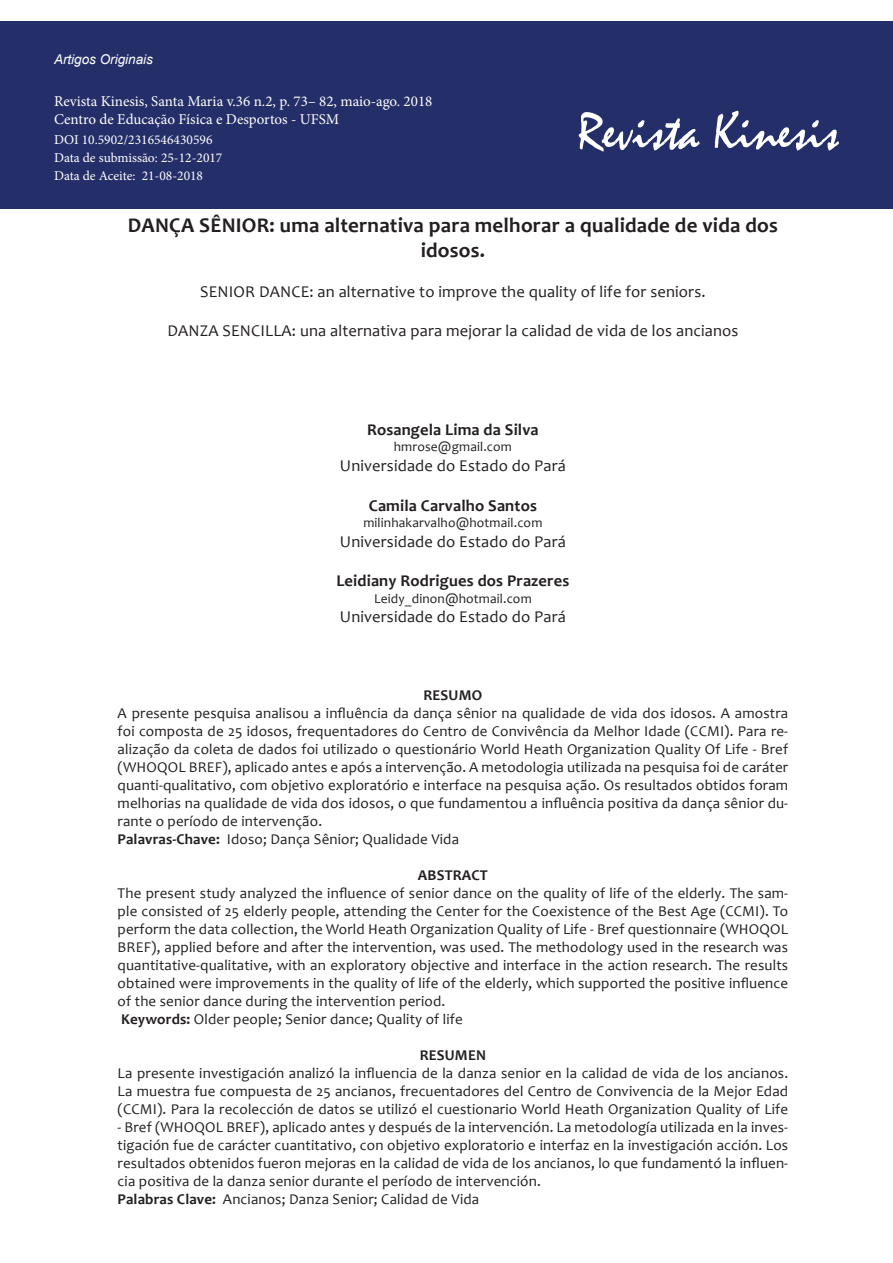
<style>
.page{position:relative;width:893px;height:1263px;background:#fff}
.page>*{position:absolute;margin:0;border:0;box-sizing:border-box;transform-origin:0 0}
.t1{font:54px "Mistral";color:#fff}
.universidade{font:700 21px/25.2px "Candara";letter-spacing:.01em;color:#231f20;text-align:center}
.universidade-2{font:16.5px "Candara";letter-spacing:.01em;color:#231f20}
.autor{font:700 16.5px "Candara";letter-spacing:.01em;color:#231f20}
.universidade-3{font:15px/18px "Candara";letter-spacing:.01em;color:#231f20;text-align:justify}
.resumo{font:15px/18px "Candara";letter-spacing:.01em;color:#231f20;text-align:justify}
.t2{font:15px "Minion Pro";color:#fff}
.universidade-4{font:700 15px "Candara";letter-spacing:.01em;color:#231f20}
.DOI{font:13.5px "Minion Pro";color:#fff}
.email{font:13.5px "Candara";letter-spacing:.01em;color:#231f20}
.t3{font:italic 13.5px "Arial";color:#fff}
.s1{font-weight:700}
</style>
<div class="page">
<div style="left:0;top:21px;width:893px;height:188px;background:#242f69"></div>
<p class="t3" style="left:54px;top:50px;width:101px">Artigos Originais</p>
<p class="t2" style="left:54px;top:91px;width:380px">Revista Kinesis, Santa Maria v.36 n.2, p. 73– 82, maio-ago. 2018</p>
<p class="t2" style="left:54px;top:109px;width:287px">Centro de Educação Física e Desportos - UFSM</p>
<p class="DOI" style="left:54px;top:131px;width:160px">DOI 10.5902/2316546430596</p>
<p class="DOI" style="left:54px;top:149px;width:170px">Data de submissão: 25-12-2017</p>
<p class="DOI" style="left:54px;top:167px;width:151px">Data de Aceite: 21-08-2018</p>
<p class="t1" style="left:577px;top:99px;width:263px">Revista Kinesis</p>
<p class="universidade" style="left:128px;top:212px;width:651px">DANÇA SÊNIOR: uma alternativa para melhorar a qualidade de vida dos idosos.</p>
<p class="universidade-2" style="left:200px;top:281px;width:507px">SENIOR DANCE: an alternative to improve the quality of life for seniors.</p>
<p class="universidade-2" style="left:167px;top:320px;width:573px">DANZA SENCILLA: una alternativa para mejorar la calidad de vida de los ancianos</p>
<p class="autor" style="left:367px;top:419px;width:173px">Rosangela Lima da Silva</p>
<p class="email" style="left:394px;top:438px;width:120px">hmrose@gmail.com</p>
<p class="universidade-2" style="left:340px;top:455px;width:227px">Universidade do Estado do Pará</p>
<p class="autor" style="left:369px;top:495px;width:170px">Camila Carvalho Santos</p>
<p class="email" style="left:363px;top:514px;width:180px">milinhakarvalho@hotmail.com</p>
<p class="universidade-2" style="left:340px;top:531px;width:227px">Universidade do Estado do Pará</p>
<p class="autor" style="left:336px;top:571px;width:234px">Leidiany Rodrigues dos Prazeres</p>
<p class="email" style="left:374px;top:590px;width:159px">Leidy_dinon@hotmail.com</p>
<p class="universidade-2" style="left:340px;top:607px;width:227px">Universidade do Estado do Pará</p>
<p class="universidade-4" style="left:423px;top:685px;width:60px">RESUMO</p>
<p class="resumo" style="left:118px;top:704px;width:672px">A presente pesquisa analisou a influência da dança sênior na qualidade de vida dos idosos. A amostra foi composta de 25 idosos, frequentadores do Centro de Convivência da Melhor Idade (CCMI). Para re&shy;alização da coleta de dados foi utilizado o questionário World Heath Organization Quality Of Life - Bref (WHOQOL BREF), aplicado antes e após a intervenção. A metodologia utilizada na pesquisa foi de caráter quanti-qualitativo, com objetivo exploratório e interface na pesquisa ação. Os resultados obtidos foram melhorias na qualidade de vida dos idosos, o que fundamentou a influência positiva da dança sênior du&shy;rante o período de intervenção.</p>
<p class="resumo" style="left:118px;top:830px;width:343px"><span class="s1">Palavras-Chave:</span> Idoso; Dança Sênior; Qualidade Vida</p>
<p class="universidade-4" style="left:418px;top:865px;width:71px">ABSTRACT</p>
<p class="universidade-3" style="left:118px;top:884px;width:672px">The present study analyzed the influence of senior dance on the quality of life of the elderly. The sam&shy;ple consisted of 25 elderly people, attending the Center for the Coexistence of the Best Age (CCMI). To perform the data collection, the World Heath Organization Quality of Life - Bref questionnaire (WHOQOL BREF), applied before and after the intervention, was used. The methodology used in the research was quantitative-qualitative, with an exploratory objective and interface in the action research. The results obtained were improvements in the quality of life of the elderly, which supported the positive influence of the senior dance during the intervention period.</p>
<p class="universidade-3" style="left:121px;top:1010px;width:343px"><span class="s1">Keywords:</span> Older people; Senior dance; Quality of life</p>
<p class="universidade-4" style="left:420px;top:1045px;width:68px">RESUMEN</p>
<p class="universidade-3" style="left:118px;top:1064px;width:672px">La presente investigación analizó la influencia de la danza senior en la calidad de vida de los ancianos.<br>La muestra fue compuesta de 25 ancianos, frecuentadores del Centro de Convivencia de la Mejor Edad (CCMI). Para la recolección de datos se utilizó el cuestionario World Heath Organization Quality of Life</p>
<p class="universidade-3" style="left:118px;top:1118px;width:672px">- Bref (WHOQOL BREF), aplicado antes y después de la intervención. La metodología utilizada en la inves&shy;tigación fue de carácter cuantitativo, con objetivo exploratorio e interfaz en la investigación acción. Los resultados obtenidos fueron mejoras en la calidad de vida de los ancianos, lo que fundamentó la influen&shy;cia positiva de la danza senior durante el período de intervención.</p>
<p class="universidade-3" style="left:118px;top:1190px;width:363px"><span class="s1">Palabras Clave:</span> Ancianos; Danza Senior; Calidad de Vida</p>
</div>
